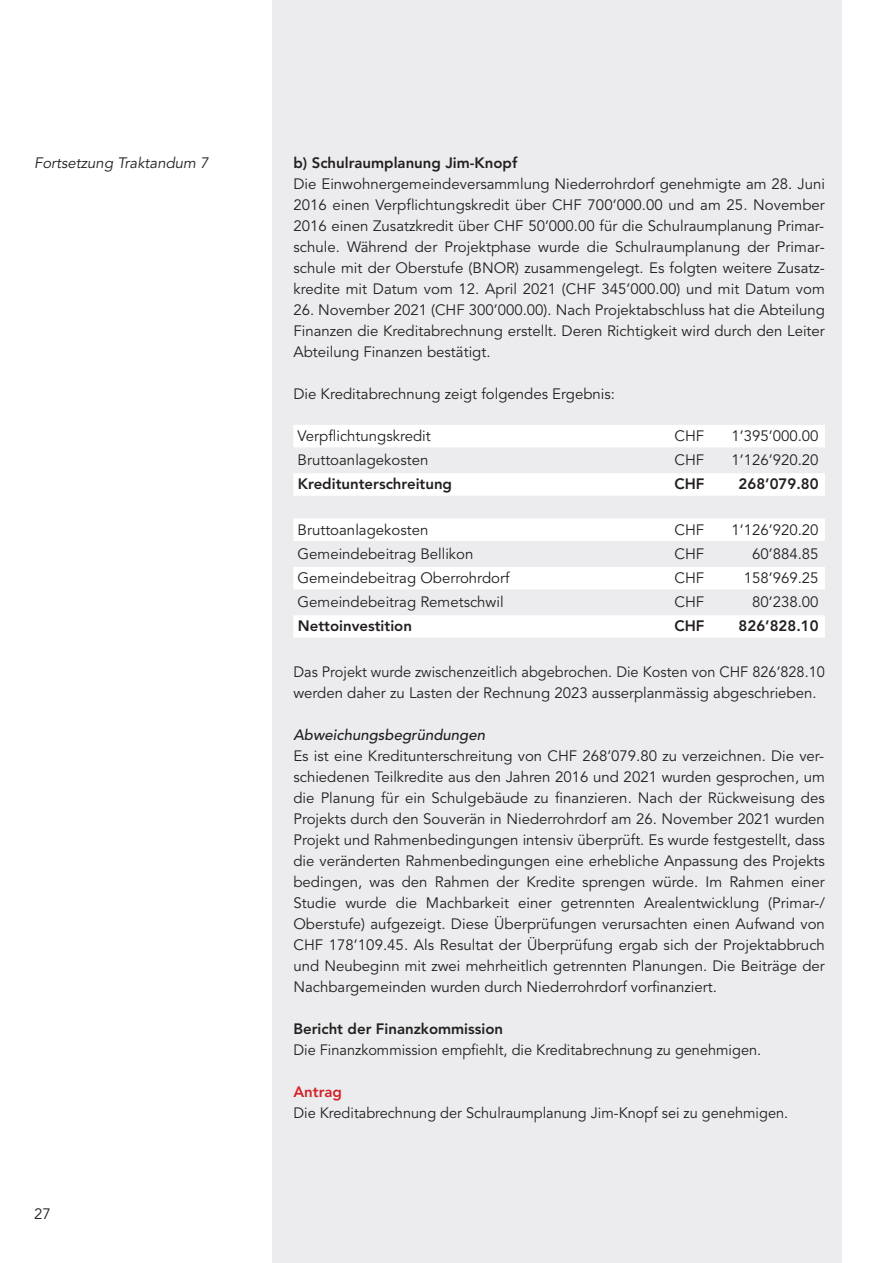
<style>
.page{position:relative;width:893px;height:1263px;background:#fff}
.page>*{position:absolute;margin:0;border:0;box-sizing:border-box;transform-origin:0 0}
.t1{font:15px/21px "Avenir";color:#231f20;text-align:justify}
.t2{font:800 15px "Avenir";color:#231f20}
.t3{font:italic 500 15px "Avenir";color:#231f20}
.t4{font:italic 15px "Avenir";color:#231f20}
.t5{font:800 15px "Avenir";color:#d1232a}
</style>
<div class="page">
<div style="left:272px;top:0;width:570px;height:1263px;background:#ececee"></div>
<div style="left:293px;top:425px;width:532px;height:22px;background:#fff"></div>
<div style="left:293px;top:473px;width:532px;height:23px;background:#fff"></div>
<div style="left:293px;top:518px;width:532px;height:23px;background:#fff"></div>
<div style="left:293px;top:567px;width:532px;height:22px;background:#fff"></div>
<div style="left:293px;top:615px;width:532px;height:23px;background:#fff"></div>
<p class="t4" style="left:34px;top:157px;width:176px">Fortsetzung Traktandum 7</p>
<p class="t2" style="left:293px;top:151px;width:225px">b) Schulraumplanung Jim-Knopf</p>
<p class="t1" style="left:293px;top:174px;width:533px">Die Einwohnergemeindeversammlung Niederrohrdorf genehmigte am 28. Juni 2016 einen Verpflichtungskredit über CHF 700’000.00 und am 25. November 2016 einen Zusatzkredit über CHF 50’000.00 für die Schulraumplanung Primar&shy;schule. Während der Projektphase wurde die Schulraumplanung der Primar&shy;schule mit der Oberstufe (BNOR) zusammengelegt. Es folgten weitere Zusatz&shy;kredite mit Datum vom 12. April 2021 (CHF 345’000.00) und mit Datum vom</p>
<p class="t1" style="left:293px;top:300px;width:533px">26. November 2021 (CHF 300’000.00). Nach Projektabschluss hat die Abteilung Finanzen die Kreditabrechnung erstellt. Deren Richtigkeit wird durch den Leiter Abteilung Finanzen bestätigt.</p>
<p class="t1" style="left:293px;top:384px;width:323px">Die Kreditabrechnung zeigt folgendes Ergebnis:</p>
<p class="t1" style="left:298px;top:426px;width:135px">Verpflichtungskredit</p>
<p class="t1" style="left:675px;top:426px;width:31px">CHF</p>
<p class="t1" style="left:731px;top:426px;width:89px">1’395’000.00</p>
<p class="t1" style="left:298px;top:450px;width:132px">Bruttoanlagekosten</p>
<p class="t1" style="left:675px;top:450px;width:31px">CHF</p>
<p class="t1" style="left:731px;top:450px;width:89px">1’126’920.20</p>
<p class="t2" style="left:298px;top:472px;width:156px">Kreditunterschreitung</p>
<p class="t2" style="left:675px;top:472px;width:31px">CHF</p>
<p class="t2" style="left:739px;top:472px;width:81px">268’079.80</p>
<p class="t1" style="left:298px;top:519px;width:132px">Bruttoanlagekosten</p>
<p class="t1" style="left:675px;top:519px;width:31px">CHF</p>
<p class="t1" style="left:731px;top:519px;width:89px">1’126’920.20</p>
<p class="t1" style="left:298px;top:543px;width:177px">Gemeindebeitrag Bellikon</p>
<p class="t1" style="left:675px;top:543px;width:31px">CHF</p>
<p class="t1" style="left:752px;top:543px;width:68px">60’884.85</p>
<p class="t1" style="left:298px;top:567px;width:213px">Gemeindebeitrag Oberrohrdorf</p>
<p class="t1" style="left:675px;top:567px;width:31px">CHF</p>
<p class="t1" style="left:744px;top:567px;width:76px">158’969.25</p>
<p class="t1" style="left:298px;top:592px;width:208px">Gemeindebeitrag Remetschwil</p>
<p class="t1" style="left:675px;top:592px;width:31px">CHF</p>
<p class="t1" style="left:752px;top:592px;width:68px">80’238.00</p>
<p class="t2" style="left:298px;top:614px;width:116px">Nettoinvestition</p>
<p class="t2" style="left:675px;top:614px;width:31px">CHF</p>
<p class="t2" style="left:739px;top:614px;width:81px">826’828.10</p>
<p class="t1" style="left:293px;top:661px;width:533px">Das Projekt wurde zwischenzeitlich abgebrochen. Die Kosten von CHF 826’828.10 werden daher zu Lasten der Rechnung 2023 ausserplanmässig abgeschrieben.</p>
<p class="t3" style="left:293px;top:728px;width:193px">Abweichungsbegründungen</p>
<p class="t1" style="left:293px;top:745px;width:533px">Es ist eine Kreditunterschreitung von CHF 268’079.80 zu verzeichnen. Die ver&shy;schiedenen Teilkredite aus den Jahren 2016 und 2021 wurden gesprochen, um die Planung für ein Schulgebäude zu finanzieren. Nach der Rückweisung des Projekts durch den Souverän in Niederrohrdorf am 26. November 2021 wurden Projekt und Rahmenbedingungen intensiv überprüft. Es wurde festgestellt, dass die veränderten Rahmenbedingungen eine erhebliche Anpassung des Projekts bedingen, was den Rahmen der Kredite sprengen würde. Im Rahmen einer Studie wurde die Machbarkeit einer getrennten Arealentwicklung (Primar-/ Oberstufe) aufgezeigt. Diese Überprüfungen verursachten einen Aufwand von CHF 178’109.45. Als Resultat der Überprüfung ergab sich der Projektabbruch und Neubeginn mit zwei mehrheitlich getrennten Planungen. Die Beiträge der Nachbargemeinden wurden durch Niederrohrdorf vorfinanziert.</p>
<p class="t2" style="left:293px;top:1017px;width:211px">Bericht der Finanzkommission</p>
<p class="t1" style="left:293px;top:1039px;width:469px">Die Finanzkommission empfiehlt, die Kreditabrechnung zu genehmigen.</p>
<p class="t5" style="left:293px;top:1080px;width:50px">Antrag</p>
<p class="t1" style="left:293px;top:1102px;width:496px">Die Kreditabrechnung der Schulraumplanung Jim-Knopf sei zu genehmigen.</p>
<p class="t1" style="left:34px;top:1204px;width:18px">27</p>
</div>
